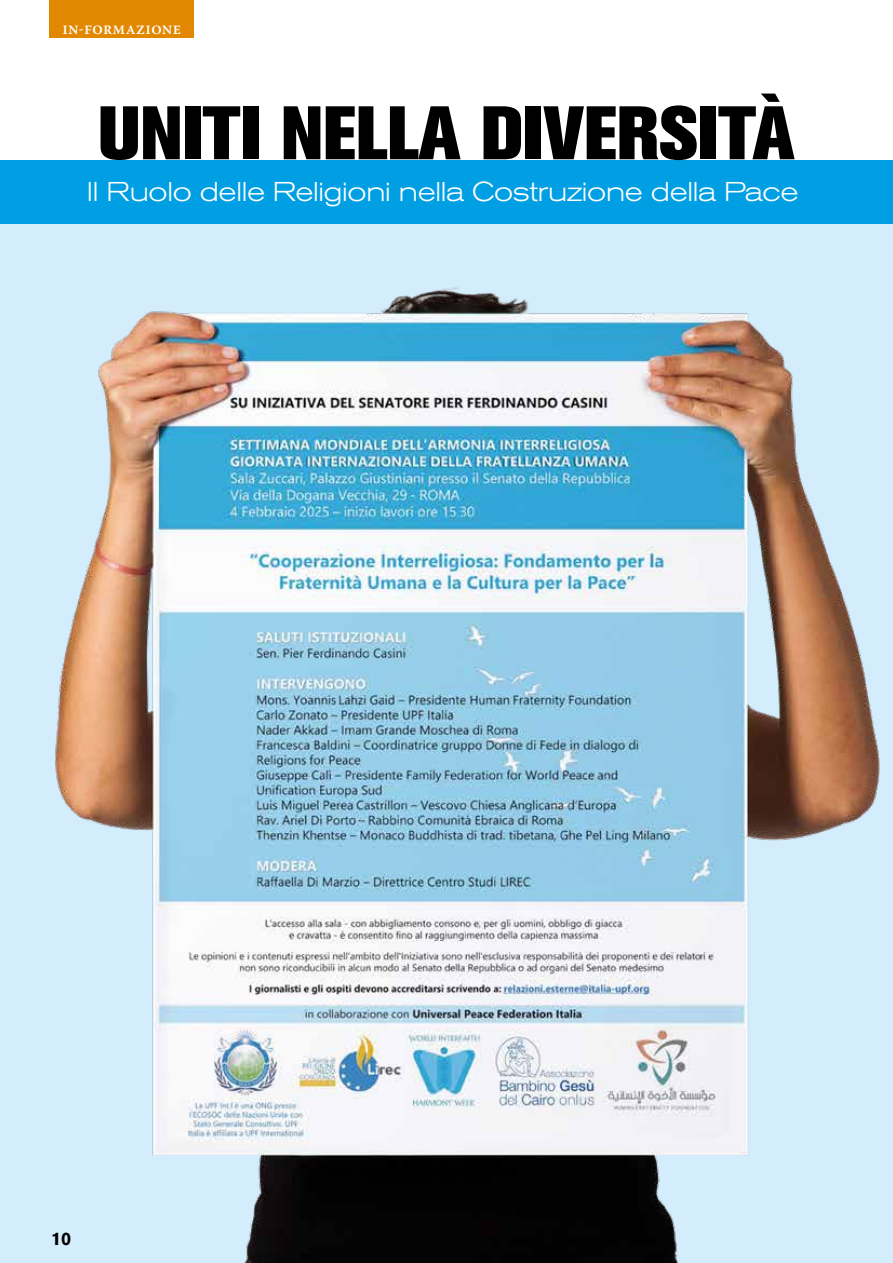
<style>
.page{position:relative;width:893px;height:1263px;background:#fff}
.page>*{position:absolute;margin:0;border:0;box-sizing:border-box;transform-origin:0 0}
.t1{font:75px "Akzidenz Grotesk BQ X Bold Alt";color:#000}
.t2{font:300 expanded 27px "Akzidenz Grotesk BQ";letter-spacing:-.01em;color:#fff}
.t3{font:700 18px "Akzidenz Grotesk BQ";color:#000}
.t4{font:12.75px "Warnock Pro Semibold Capt";letter-spacing:.055em;color:#fff}
</style>
<div class="page">
<div style="left:50px;top:0;width:144px;height:38px;background:#e18800"></div>
<img style="left:0;top:224px;width:893px;height:1039px">
<div style="left:0;top:160px;width:893px;height:64px;background:#009fe3"></div>
<p class="t4" style="left:63px;top:22px;width:119px">IN-FORMAZIONE</p>
<h1 class="t1" style="left:98px;top:90px;width:698px">UNITI NELLA DIVERSITÀ</h1>
<p class="t2" style="left:87px;top:177px;width:713px">Il Ruolo delle Religioni nella Costruzione della Pace</p>
<p class="t3" style="left:51px;top:1228px;width:22px">10</p>
</div>
